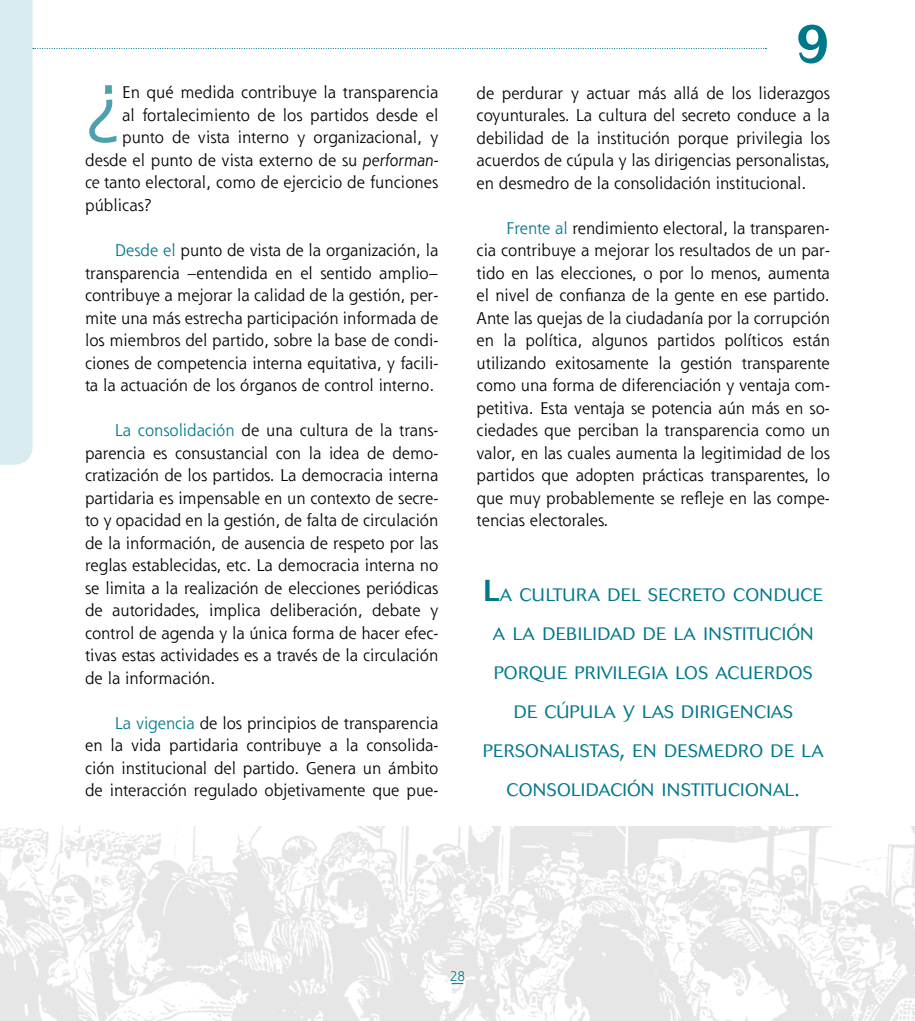
<style>
.page{position:relative;width:915px;height:1021px;background:#fff}
.page>*{position:absolute;margin:0;border:0;box-sizing:border-box;transform-origin:0 0}
.t1{font:79.05px "Shannon";color:#4da0ae}
.t2{font:500 54px "Cosmos";color:#00788b}
.t3{font:300 17.85px/39px "Cosmos";letter-spacing:.02em;color:#00788b;text-align:center}
.t4{font:16.5px/22.5px "Shannon";color:#000;text-align:justify}
.t5{font:13.5px "Shannon";color:#00788b}
.s1{font-style:italic}
.s2{color:#00788b}
.s3{font-weight:500;font-size:30px}
.s4{font-size:25.5px}
</style>
<div class="page">
<img style="left:0;top:826px;width:914px;height:194px">
<svg style="left:0;top:0;width:766px;height:465px"></svg>
<svg style="left:451px;top:983px;width:12px;height:1px"></svg>
<h1 class="t1" style="left:85px;top:47px;width:38px">¿</h1>
<p class="t4" style="left:122px;top:81px;width:317px">En qué medida contribuye la transparencia</p>
<p class="t4" style="left:122px;top:103px;width:317px">al fortalecimiento de los partidos desde el</p>
<p class="t4" style="left:122px;top:126px;width:317px">punto de vista interno y organizacional, y</p>
<p class="t4" style="left:85px;top:148px;width:354px">desde el punto de vista externo de su <span class="s1">performan-</span></p>
<p class="t4" style="left:85px;top:171px;width:354px"><span class="s1">ce</span> tanto electoral, como de ejercicio de funciones</p>
<p class="t4" style="left:85px;top:193px;width:68px">públicas?</p>
<p class="t4" style="left:85px;top:238px;width:354px;text-indent:30px"><span class="s2">Desde el</span> punto de vista de la organización, la transparencia –entendida en el sentido amplio– contribuye a mejorar la calidad de la gestión, per&shy;mite una más estrecha participación informada de los miembros del partido, sobre la base de condi&shy;ciones de competencia interna equitativa, y facili&shy;ta la actuación de los órganos de control interno.</p>
<p class="t4" style="left:85px;top:418px;width:354px;text-indent:30px"><span class="s2">La consolidación</span> de una cultura de la trans&shy;parencia es consustancial con la idea de demo&shy;cratización de los partidos. La democracia interna partidaria es impensable en un contexto de secre&shy;to y opacidad en la gestión, de falta de circulación de la información, de ausencia de respeto por las reglas establecidas, etc. La democracia interna no se limita a la realización de elecciones periódicas de autoridades, implica deliberación, debate y control de agenda y la única forma de hacer efec&shy;tivas estas actividades es a través de la circulación de la información.</p>
<p class="t4" style="left:85px;top:711px;width:354px;text-indent:30px"><span class="s2">La vigencia</span> de los principios de transparencia en la vida partidaria contribuye a la consolida&shy;ción institucional del partido. Genera un ámbito de interacción regulado objetivamente que pue-</p>
<h2 class="t2" style="left:795px;top:13px;width:36px">9</h2>
<p class="t4" style="left:476px;top:81px;width:354px">de perdurar y actuar más allá de los liderazgos coyunturales. La cultura del secreto conduce a la debilidad de la institución porque privilegia los acuerdos de cúpula y las dirigencias personalistas, en desmedro de la consolidación institucional.</p>
<p class="t4" style="left:476px;top:216px;width:354px;text-indent:30px"><span class="s2">Frente al</span> rendimiento electoral, la transparen&shy;cia contribuye a mejorar los resultados de un par&shy;tido en las elecciones, o por lo menos, aumenta el nivel de confianza de la gente en ese partido.<br>Ante las quejas de la ciudadanía por la corrupción en la política, algunos partidos políticos están utilizando exitosamente la gestión transparente como una forma de diferenciación y ventaja com&shy;petitiva. Esta ventaja se potencia aún más en so&shy;ciedades que perciban la transparencia como un valor, en las cuales aumenta la legitimidad de los partidos que adopten prácticas transparentes, lo que muy probablemente se refleje en las compe&shy;tencias electorales.</p>
<p class="t3" style="left:482px;top:575px;width:342px"><span class="s3">L</span>A CULTURA DEL SECRETO CONDUCE<br>A LA DEBILIDAD DE LA INSTITUCIÓN<br>PORQUE PRIVILEGIA LOS ACUERDOS<br>DE CÚPULA Y LAS DIRIGENCIAS<br>PERSONALISTAS<span class="s4">,</span> EN DESMEDRO DE LA<br>CONSOLIDACIÓN INSTITUCIONAL<span class="s4">.</span></p>
<p class="t5" style="left:449px;top:967px;width:17px">28</p>
</div>
